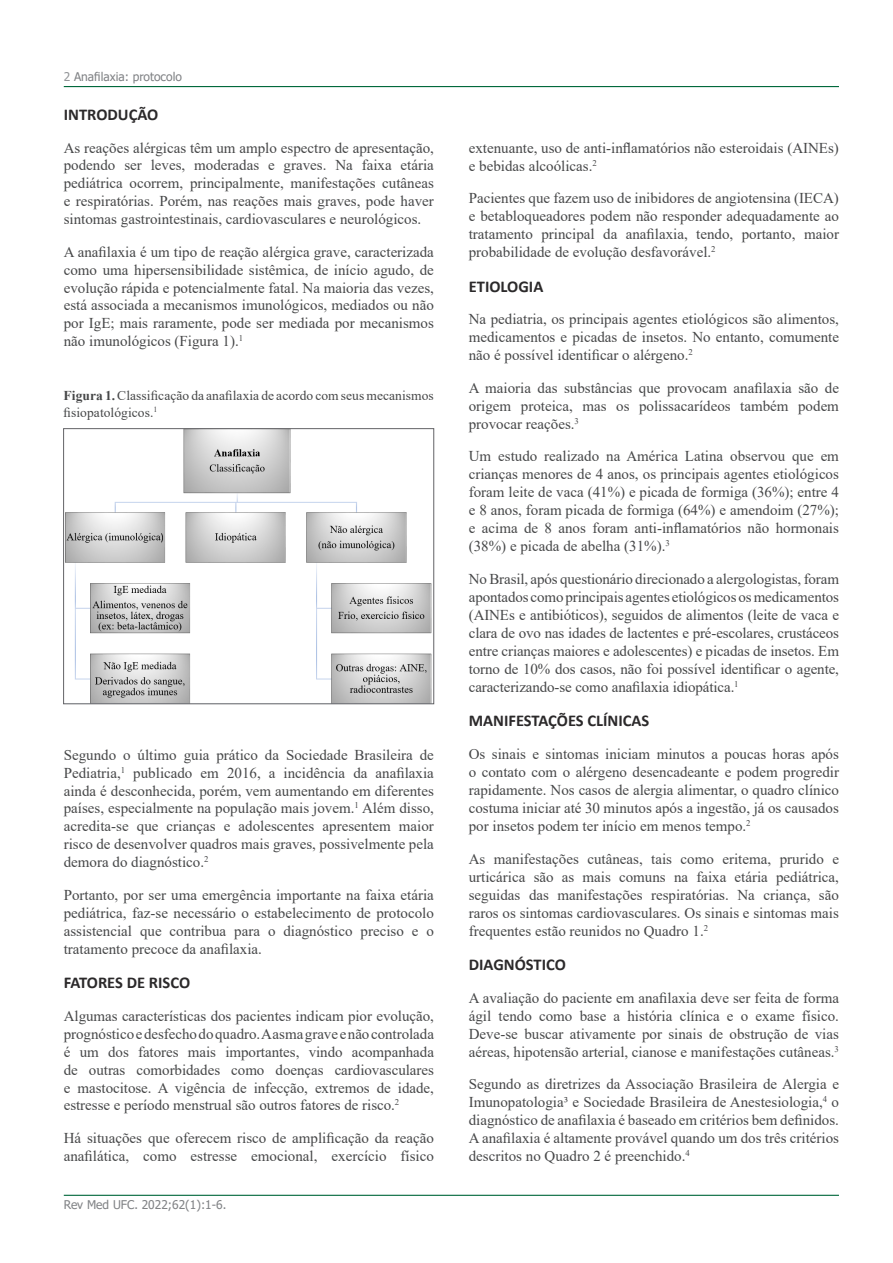
<style>
.page{position:relative;width:893px;height:1263px;background:#fff}
.page>*{position:absolute;margin:0;border:0;box-sizing:border-box;transform-origin:0 0}
.t1{font:700 16.5px "Calibri";color:#2b292a}
.t2{font:15px/18px "Times New Roman";color:#464748;text-align:justify}
.t3{font:13.5px/16.2px "Times New Roman";letter-spacing:.005em;color:#464748}
.t4{font:12px "Tahoma";color:#808285}
.s1{color:#939598}
.s2{font-weight:700}
</style>
<div class="page">
<hr style="left:64px;top:86px;width:775px;height:1px;background:#00683b">
<hr style="left:64px;top:1195px;width:775px;height:1px;background:#00683b">
<img style="left:65px;top:430px;width:367px;height:272px">
<div style="left:63px;top:428px;width:371px;height:276px;border:1px solid #636366"></div>
<p class="t4" style="left:64px;top:69px;width:120px"><span class="s1">2</span> Anafilaxia: protocolo</p>
<p class="t1" style="left:64px;top:103px;width:96px">INTRODUÇÃO</p>
<p class="t2" style="left:64px;top:138px;width:372px">As reações alérgicas têm um amplo espectro de apresentação, podendo ser leves, moderadas e graves. Na faixa etária pediátrica ocorrem, principalmente, manifestações cutâneas e respiratórias. Porém, nas reações mais graves, pode haver sintomas gastrointestinais, cardiovasculares e neurológicos.</p>
<p class="t2" style="left:64px;top:242px;width:372px">A anafilaxia é um tipo de reação alérgica grave, caracterizada como uma hipersensibilidade sistêmica, de início agudo, de evolução rápida e potencialmente fatal. Na maioria das vezes, está associada a mecanismos imunológicos, mediados ou não por IgE; mais raramente, pode ser mediada por mecanismos não imunológicos (Figura 1).<sup>1</sup></p>
<p class="t3" style="left:64px;top:387px;width:372px"><span class="s2">Figura 1.</span> Classificação da anafilaxia de acordo com seus mecanismos fisiopatológicos.<sup>1</sup></p>
<p class="t2" style="left:64px;top:745px;width:372px">Segundo o último guia prático da Sociedade Brasileira de Pediatria,<sup>1</sup> publicado em 2016, a incidência da anafilaxia ainda é desconhecida, porém, vem aumentando em diferentes países, especialmente na população mais jovem.<sup>1</sup> Além disso, acredita-se que crianças e adolescentes apresentem maior risco de desenvolver quadros mais graves, possivelmente pela demora do diagnóstico.<sup>2</sup></p>
<p class="t2" style="left:64px;top:885px;width:372px">Portanto, por ser uma emergência importante na faixa etária pediátrica, faz-se necessário o estabelecimento de protocolo assistencial que contribua para o diagnóstico preciso e o tratamento precoce da anafilaxia.</p>
<p class="t1" style="left:64px;top:971px;width:128px">FATORES DE RISCO</p>
<p class="t2" style="left:64px;top:1007px;width:372px">Algumas características dos pacientes indicam pior evolução, prognóstico e desfecho do quadro. A asma grave e não controlada é um dos fatores mais importantes, vindo acompanhada de outras comorbidades como doenças cardiovasculares e mastocitose. A vigência de infecção, extremos de idade, estresse e período menstrual são outros fatores de risco.<sup>2</sup></p>
<p class="t2" style="left:64px;top:1129px;width:372px">Há situações que oferecem risco de amplificação da reação anafilática, como estresse emocional, exercício físico</p>
<p class="t4" style="left:64px;top:1197px;width:164px">Rev Med UFC. 2022;62(1):1-6.</p>
<p class="t2" style="left:469px;top:138px;width:372px">extenuante, uso de anti-inflamatórios não esteroidais (AINEs) e bebidas alcoólicas.<sup>2</sup></p>
<p class="t2" style="left:469px;top:189px;width:372px">Pacientes que fazem uso de inibidores de angiotensina (IECA) e betabloqueadores podem não responder adequadamente ao tratamento principal da anafilaxia, tendo, portanto, maior probabilidade de evolução desfavorável.<sup>2</sup></p>
<p class="t1" style="left:469px;top:275px;width:76px">ETIOLOGIA</p>
<p class="t2" style="left:469px;top:310px;width:372px">Na pediatria, os principais agentes etiológicos são alimentos, medicamentos e picadas de insetos. No entanto, comumente não é possível identificar o alérgeno.<sup>2</sup></p>
<p class="t2" style="left:469px;top:378px;width:372px">A maioria das substâncias que provocam anafilaxia são de origem proteica, mas os polissacarídeos também podem provocar reações.<sup>3</sup></p>
<p class="t2" style="left:469px;top:447px;width:372px">Um estudo realizado na América Latina observou que em crianças menores de 4 anos, os principais agentes etiológicos foram leite de vaca (41%) e picada de formiga (36%); entre 4 e 8 anos, foram picada de formiga (64%) e amendoim (27%); e acima de 8 anos foram anti-inflamatórios não hormonais (38%) e picada de abelha (31%).<sup>3</sup></p>
<p class="t2" style="left:469px;top:569px;width:372px">No Brasil, após questionário direcionado a alergologistas, foram apontados como principais agentes etiológicos os medicamentos (AINEs e antibióticos), seguidos de alimentos (leite de vaca e clara de ovo nas idades de lactentes e pré-escolares, crustáceos entre crianças maiores e adolescentes) e picadas de insetos. Em torno de 10% dos casos, não foi possível identificar o agente, caracterizando-se como anafilaxia idiopática.<sup>1</sup></p>
<p class="t1" style="left:469px;top:709px;width:182px">MANIFESTAÇÕES CLÍNICAS</p>
<p class="t2" style="left:469px;top:744px;width:372px">Os sinais e sintomas iniciam minutos a poucas horas após o contato com o alérgeno desencadeante e podem progredir rapidamente. Nos casos de alergia alimentar, o quadro clínico costuma iniciar até 30 minutos após a ingestão, já os causados por insetos podem ter início em menos tempo.<sup>2</sup></p>
<p class="t2" style="left:469px;top:849px;width:372px">As manifestações cutâneas, tais como eritema, prurido e urticárica são as mais comuns na faixa etária pediátrica, seguidas das manifestações respiratórias. Na criança, são raros os sintomas cardiovasculares. Os sinais e sintomas mais frequentes estão reunidos no Quadro 1.<sup>2</sup></p>
<p class="t1" style="left:469px;top:953px;width:99px">DIAGNÓSTICO</p>
<p class="t2" style="left:469px;top:988px;width:372px">A avaliação do paciente em anafilaxia deve ser feita de forma ágil tendo como base a história clínica e o exame físico.<br>Deve‑se buscar ativamente por sinais de obstrução de vias aéreas, hipotensão arterial, cianose e manifestações cutâneas.<sup>3</sup></p>
<p class="t2" style="left:469px;top:1074px;width:372px">Segundo as diretrizes da Associação Brasileira de Alergia e Imunopatologia³ e Sociedade Brasileira de Anestesiologia,<sup>4</sup> o diagnóstico de anafilaxia é baseado em critérios bem definidos.<br>A anafilaxia é altamente provável quando um dos três critérios descritos no Quadro 2 é preenchido.<sup>4</sup></p>
</div>
